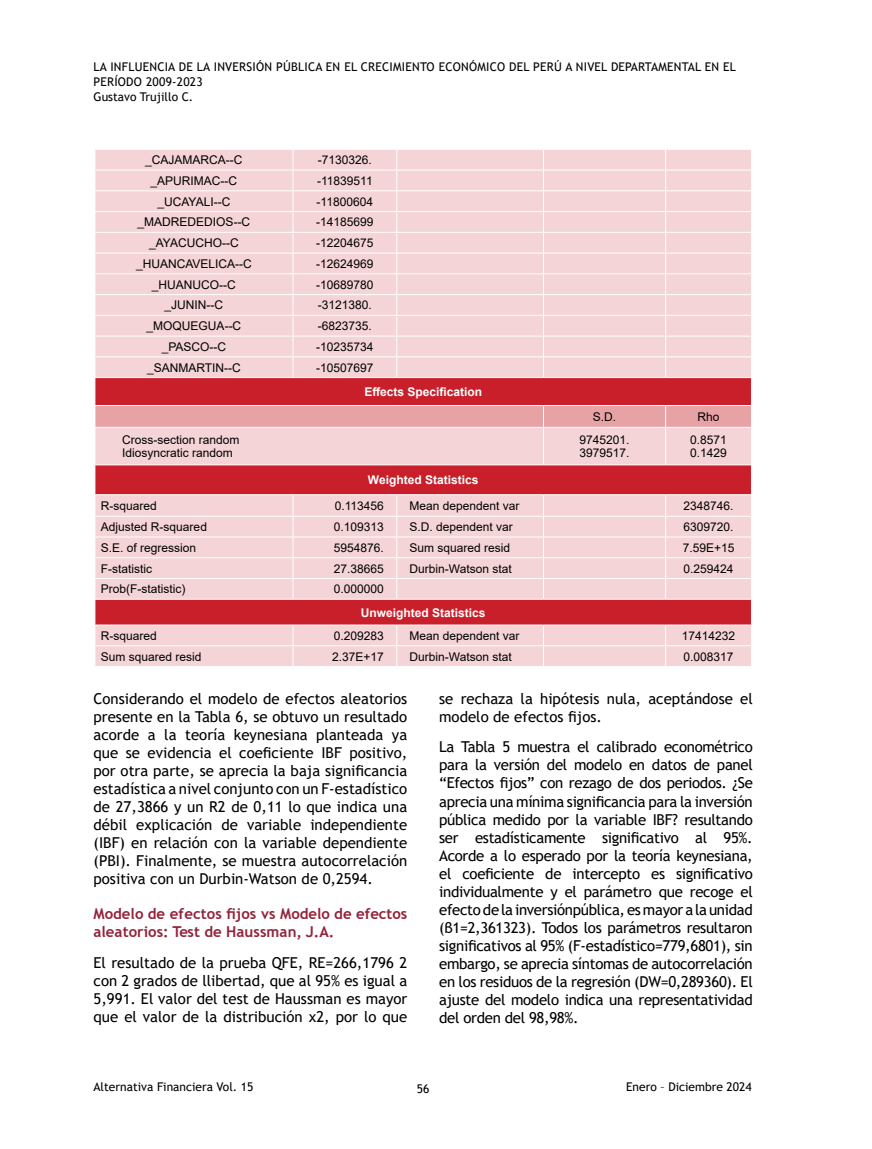
<style>
.page{position:relative;width:872px;height:1149px;background:#fff}
.page>*{position:absolute;margin:0;border:0;box-sizing:border-box;transform-origin:0 0}
.CUERPO_texto{font:15px/18px "Trebuchet MS";color:#000;text-align:justify}
.CUERPO_texto-2{font:700 15px/18px "Trebuchet MS";letter-spacing:.005em;color:#93233a}
.TABLA-TEXTO{font:12px "Arial";color:#000}
.t1{font:12px/15px "Trebuchet MS";letter-spacing:.02em;color:#000}
.TABLA_TEXTO_9_espaci{font:12px "Arial";color:#000}
.TABLA-TEXTO-2{font:700 12px "Arial";color:#fff}
.t2{font:12px "Trebuchet MS";color:#000}
</style>
<div class="page">
<div style="left:96px;top:625px;width:655px;height:41px;background:#f4d4d6"></div>
<svg style="left:96px;top:428px;width:655px;height:196px;background:#e7a2a6"></svg>
<svg style="left:95px;top:150px;width:656px;height:277px;background:#efc0c3"></svg>
<hr style="left:543px;top:427px;width:1px;height:37px;background:#fff">
<hr style="left:665px;top:427px;width:1px;height:37px;background:#fff">
<hr style="left:95px;top:464px;width:198px;height:1px;background:#fff">
<hr style="left:293px;top:464px;width:104px;height:1px;background:#fff">
<hr style="left:397px;top:464px;width:146px;height:1px;background:#fff">
<hr style="left:543px;top:464px;width:122px;height:1px;background:#fff">
<hr style="left:665px;top:464px;width:87px;height:1px;background:#fff">
<hr style="left:95px;top:494px;width:198px;height:1px;background:#fff">
<hr style="left:293px;top:494px;width:104px;height:1px;background:#fff">
<hr style="left:397px;top:494px;width:146px;height:1px;background:#fff">
<hr style="left:543px;top:494px;width:122px;height:1px;background:#fff">
<hr style="left:665px;top:494px;width:87px;height:1px;background:#fff">
<hr style="left:95px;top:515px;width:198px;height:1px;background:#fff">
<hr style="left:293px;top:515px;width:104px;height:1px;background:#fff">
<hr style="left:397px;top:515px;width:146px;height:1px;background:#fff">
<hr style="left:543px;top:515px;width:122px;height:1px;background:#fff">
<hr style="left:665px;top:515px;width:87px;height:1px;background:#fff">
<hr style="left:95px;top:536px;width:198px;height:1px;background:#fff">
<hr style="left:293px;top:536px;width:104px;height:1px;background:#fff">
<hr style="left:397px;top:536px;width:146px;height:1px;background:#fff">
<hr style="left:543px;top:536px;width:122px;height:1px;background:#fff">
<hr style="left:665px;top:536px;width:87px;height:1px;background:#fff">
<hr style="left:95px;top:557px;width:198px;height:1px;background:#fff">
<hr style="left:293px;top:557px;width:104px;height:1px;background:#fff">
<hr style="left:397px;top:557px;width:146px;height:1px;background:#fff">
<hr style="left:543px;top:557px;width:122px;height:1px;background:#fff">
<hr style="left:665px;top:557px;width:87px;height:1px;background:#fff">
<hr style="left:95px;top:578px;width:198px;height:1px;background:#fff">
<hr style="left:293px;top:578px;width:104px;height:1px;background:#fff">
<svg style="left:293px;top:495px;width:1px;height:103px"></svg>
<hr style="left:397px;top:578px;width:146px;height:1px;background:#fff">
<svg style="left:396px;top:495px;width:1px;height:103px"></svg>
<hr style="left:543px;top:578px;width:122px;height:1px;background:#fff">
<svg style="left:543px;top:495px;width:1px;height:103px"></svg>
<hr style="left:665px;top:578px;width:87px;height:1px;background:#fff">
<svg style="left:665px;top:495px;width:1px;height:103px"></svg>
<hr style="left:95px;top:598px;width:198px;height:1px;background:#fff">
<hr style="left:293px;top:598px;width:104px;height:1px;background:#fff">
<hr style="left:397px;top:598px;width:146px;height:1px;background:#fff">
<hr style="left:543px;top:598px;width:122px;height:1px;background:#fff">
<hr style="left:665px;top:598px;width:87px;height:1px;background:#fff">
<hr style="left:95px;top:645px;width:198px;height:1px;background:#fff">
<svg style="left:95px;top:465px;width:1px;height:201px"></svg>
<hr style="left:293px;top:645px;width:104px;height:1px;background:#fff">
<svg style="left:293px;top:625px;width:1px;height:41px"></svg>
<hr style="left:397px;top:645px;width:146px;height:1px;background:#fff">
<svg style="left:396px;top:625px;width:1px;height:41px"></svg>
<hr style="left:543px;top:645px;width:122px;height:1px;background:#fff">
<svg style="left:543px;top:625px;width:1px;height:41px"></svg>
<hr style="left:665px;top:645px;width:87px;height:1px;background:#fff">
<svg style="left:665px;top:625px;width:1px;height:41px"></svg>
<p class="t1" style="left:94px;top:59px;width:644px">LA INFLUENCIA DE LA INVERSIÓN PÚBLICA EN EL CRECIMIENTO ECONÓMICO DEL PERÚ A NIVEL DEPARTAMENTAL EN EL<br>PERÍODO 2009-2023<br>Gustavo Trujillo C.</p>
<p class="TABLA-TEXTO" style="left:145px;top:151px;width:99px">_CAJAMARCA--C</p>
<p class="TABLA-TEXTO" style="left:318px;top:151px;width:56px">-7130326.</p>
<p class="TABLA-TEXTO" style="left:151px;top:172px;width:88px">_APURIMAC--C</p>
<p class="TABLA-TEXTO" style="left:317px;top:172px;width:57px">-11839511</p>
<p class="TABLA-TEXTO" style="left:157px;top:193px;width:74px">_UCAYALI--C</p>
<p class="TABLA-TEXTO" style="left:317px;top:193px;width:58px">-11800604</p>
<p class="TABLA-TEXTO" style="left:138px;top:214px;width:114px">_MADREDEDIOS--C</p>
<p class="TABLA-TEXTO" style="left:316px;top:214px;width:59px">-14185699</p>
<p class="TABLA-TEXTO" style="left:149px;top:234px;width:91px">_AYACUCHO--C</p>
<p class="TABLA-TEXTO" style="left:316px;top:234px;width:59px">-12204675</p>
<p class="TABLA-TEXTO" style="left:136px;top:255px;width:117px">_HUANCAVELICA--C</p>
<p class="TABLA-TEXTO" style="left:316px;top:255px;width:59px">-12624969</p>
<p class="TABLA-TEXTO" style="left:152px;top:276px;width:85px">_HUANUCO--C</p>
<p class="TABLA-TEXTO" style="left:316px;top:276px;width:59px">-10689780</p>
<p class="TABLA-TEXTO" style="left:165px;top:297px;width:60px">_JUNIN--C</p>
<p class="TABLA-TEXTO" style="left:318px;top:297px;width:56px">-3121380.</p>
<p class="TABLA-TEXTO" style="left:147px;top:317px;width:96px">_MOQUEGUA--C</p>
<p class="TABLA-TEXTO" style="left:318px;top:317px;width:56px">-6823735.</p>
<p class="TABLA-TEXTO" style="left:162px;top:338px;width:66px">_PASCO--C</p>
<p class="TABLA-TEXTO" style="left:316px;top:338px;width:59px">-10235734</p>
<p class="TABLA-TEXTO" style="left:147px;top:359px;width:95px">_SANMARTIN--C</p>
<p class="TABLA-TEXTO" style="left:316px;top:359px;width:59px">-10507697</p>
<p class="TABLA-TEXTO-2" style="left:364px;top:383px;width:119px">Effects Specification</p>
<p class="TABLA_TEXTO_9_espaci" style="left:122px;top:431px;width:119px">Cross-section random</p>
<p class="TABLA_TEXTO_9_espaci" style="left:122px;top:444px;width:112px">Idiosyncratic random</p>
<p class="TABLA-TEXTO-2" style="left:368px;top:471px;width:112px">Weighted Statistics</p>
<p class="TABLA-TEXTO" style="left:593px;top:408px;width:25px">S.D.</p>
<p class="TABLA-TEXTO" style="left:697px;top:408px;width:24px">Rho</p>
<p class="TABLA_TEXTO_9_espaci" style="left:579px;top:431px;width:52px">9745201.</p>
<p class="TABLA_TEXTO_9_espaci" style="left:579px;top:444px;width:52px">3979517.</p>
<p class="TABLA_TEXTO_9_espaci" style="left:690px;top:431px;width:38px">0.8571</p>
<p class="TABLA_TEXTO_9_espaci" style="left:690px;top:444px;width:38px">0.1429</p>
<p class="TABLA-TEXTO" style="left:101px;top:497px;width:58px">R-squared</p>
<p class="TABLA-TEXTO" style="left:335px;top:497px;width:51px">0.113456</p>
<p class="TABLA-TEXTO" style="left:409px;top:497px;width:112px">Mean dependent var</p>
<p class="TABLA-TEXTO" style="left:683px;top:497px;width:52px">2348746.</p>
<p class="TABLA-TEXTO" style="left:101px;top:518px;width:108px">Adjusted R-squared</p>
<p class="TABLA-TEXTO" style="left:334px;top:518px;width:52px">0.109313</p>
<p class="TABLA-TEXTO" style="left:409px;top:518px;width:105px">S.D. dependent var</p>
<p class="TABLA-TEXTO" style="left:683px;top:518px;width:52px">6309720.</p>
<p class="TABLA-TEXTO" style="left:101px;top:539px;width:97px">S.E. of regression</p>
<p class="TABLA-TEXTO" style="left:334px;top:539px;width:52px">5954876.</p>
<p class="TABLA-TEXTO" style="left:409px;top:539px;width:102px">Sum squared resid</p>
<p class="TABLA-TEXTO" style="left:682px;top:539px;width:53px">7.59E+15</p>
<p class="TABLA-TEXTO" style="left:101px;top:560px;width:53px">F-statistic</p>
<p class="TABLA-TEXTO" style="left:334px;top:560px;width:52px">27.38665</p>
<p class="TABLA-TEXTO" style="left:409px;top:560px;width:104px">Durbin-Watson stat</p>
<p class="TABLA-TEXTO" style="left:683px;top:560px;width:52px">0.259424</p>
<p class="TABLA-TEXTO" style="left:101px;top:580px;width:86px">Prob(F-statistic)</p>
<p class="TABLA-TEXTO" style="left:334px;top:580px;width:52px">0.000000</p>
<p class="TABLA-TEXTO-2" style="left:361px;top:603px;width:126px">Unweighted Statistics</p>
<p class="TABLA-TEXTO" style="left:101px;top:627px;width:58px">R-squared</p>
<p class="TABLA-TEXTO" style="left:334px;top:627px;width:52px">0.209283</p>
<p class="TABLA-TEXTO" style="left:409px;top:627px;width:112px">Mean dependent var</p>
<p class="TABLA-TEXTO" style="left:682px;top:627px;width:55px">17414232</p>
<p class="TABLA-TEXTO" style="left:101px;top:648px;width:102px">Sum squared resid</p>
<p class="TABLA-TEXTO" style="left:332px;top:648px;width:53px">2.37E+17</p>
<p class="TABLA-TEXTO" style="left:409px;top:648px;width:104px">Durbin-Watson stat</p>
<p class="TABLA-TEXTO" style="left:683px;top:648px;width:52px">0.008317</p>
<p class="CUERPO_texto" style="left:94px;top:689px;width:315px">Considerando el modelo de efectos aleatorios presente en la Tabla 6, se obtuvo un resultado acorde a la teoría keynesiana planteada ya que se evidencia el coeficiente IBF positivo, por otra parte, se aprecia la baja significancia estadística a nivel conjunto con un F-estadístico de 27,3866 y un R2 de 0,11 lo que indica una débil explicación de variable independiente (IBF) en relación con la variable dependiente (PBI). Finalmente, se muestra autocorrelación positiva con un Durbin-Watson de 0,2594.</p>
<p class="CUERPO_texto-2" style="left:94px;top:904px;width:315px">Modelo de efectos fijos vs Modelo de efectos aleatorios: Test de Haussman, J.A.</p>
<p class="CUERPO_texto" style="left:94px;top:952px;width:315px">El resultado de la prueba QFE, RE=266,1796 2 con 2 grados de llibertad, que al 95% es igual a 5,991. El valor del test de Haussman es mayor que el valor de la distribución χ2, por lo que</p>
<p class="CUERPO_texto" style="left:439px;top:689px;width:315px">se rechaza la hipótesis nula, aceptándose el modelo de efectos fijos.</p>
<p class="CUERPO_texto" style="left:439px;top:737px;width:315px">La Tabla 5 muestra el calibrado econométrico para la versión del modelo en datos de panel “Efectos fijos” con rezago de dos periodos. ¿Se aprecia una mínima significancia para la inversión pública medido por la variable IBF? resultando ser estadísticamente significativo al 95%.<br>Acorde a lo esperado por la teoría keynesiana, el coeficiente de intercepto es significativo individualmente y el parámetro que recoge el efecto de la inversiónpública, es mayor a la unidad (β1=2,361323). Todos los parámetros resultaron significativos al 95% (F-estadístico=779,6801), sin embargo, se aprecia síntomas de autocorrelación en los residuos de la regresión (DW=0,289360). El ajuste del modelo indica una representatividad del orden del 98,98%.</p>
<p class="t2" style="left:94px;top:1078px;width:161px">Alternativa Financiera Vol. 15</p>
<p class="t1" style="left:417px;top:1080px;width:14px">56</p>
<p class="t2" style="left:626px;top:1078px;width:127px">Enero – Diciembre 2024</p>
</div>
